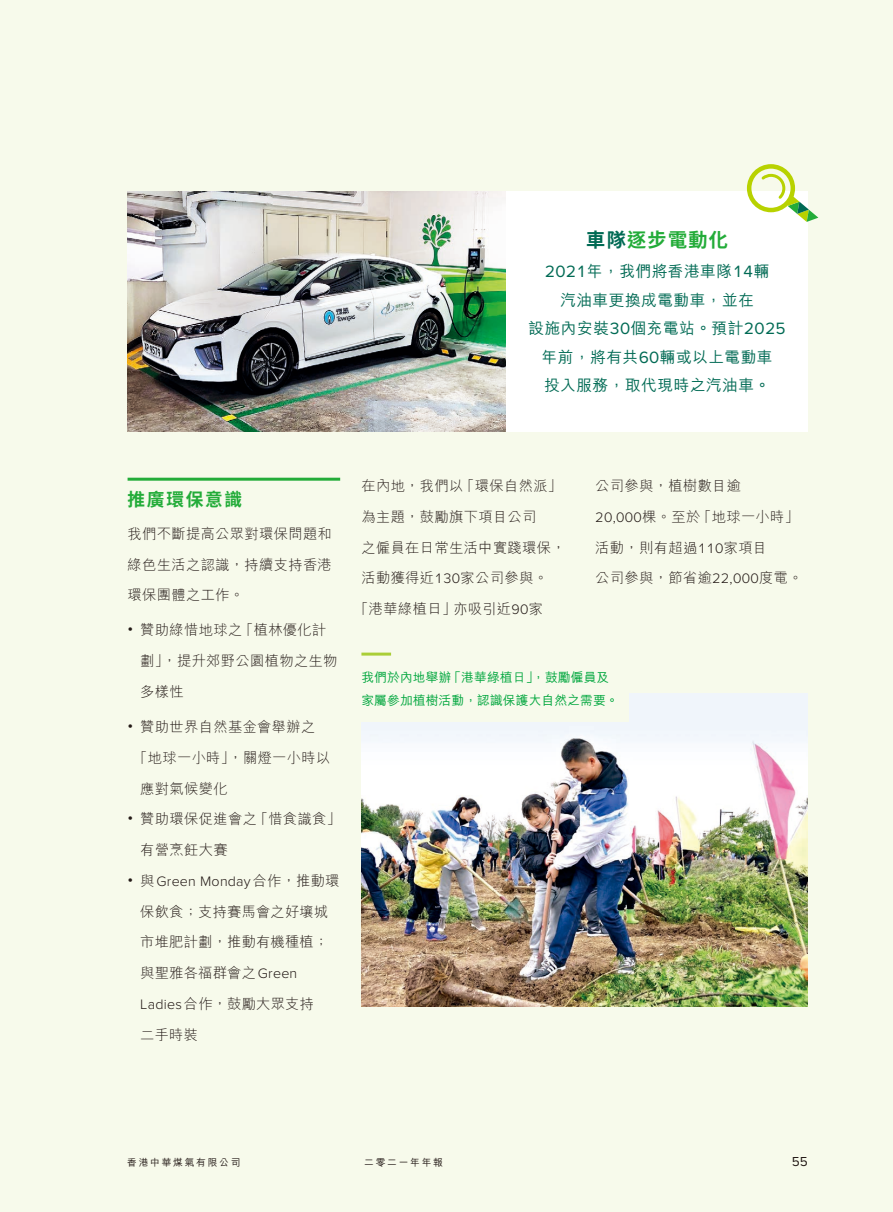
<style>
.page{position:relative;width:893px;height:1212px;background:#f7faeb}
.page>*{position:absolute;margin:0;border:0;box-sizing:border-box;transform-origin:0 0}
.t1{font:700 19.5px "Noto Sans HK";letter-spacing:.07em;color:#23ac39}
.t2{font:700 18px "Noto Sans HK";letter-spacing:.1em;color:#23ac39}
.t3{font:500 15.75px/28.5px "M Hei HK";letter-spacing:.03em;color:#006a54;text-align:center}
.t4{font:300 14.25px/30.8px "M Hei HK";letter-spacing:.025em;color:#231916}
.t5{font:300 14.25px "Proxima Nova";letter-spacing:.015em;color:#231916}
.t6{font:13.5px "Proxima Nova";color:#231916}
.t7{font:500 12.75px/22.5px "M Hei HK";letter-spacing:.01em;color:#00a63d}
.t8{font:500 9.75px "M Hei HK";letter-spacing:.18em;color:#231916}
.s1{color:#006a54}
.s2{font-family:"Proxima Nova";font-weight:400;font-size:16.95px}
.s3{font-family:"M Hei HK"}
.s4{font-family:"Proxima Nova"}
</style>
<div class="page">
<img style="left:361px;top:693px;width:447px;height:313px">
<img style="left:128px;top:191px;width:378px;height:241px">
<div style="left:506px;top:191px;width:302px;height:241px;background:#fff"></div>
<hr style="left:128px;top:478px;width:212px;height:3px;background:#23ac39">
<div style="left:747px;top:164px;width:48px;height:48px;border:4px solid #b8d200;border-radius:50%"></div>
<svg style="left:759px;top:172px;width:59px;height:50px"></svg>
<hr style="left:361px;top:653px;width:30px;height:3px;background:#aace37">
<div style="left:347px;top:656px;width:282px;height:65px;background:#f7faeb"></div>
<h1 class="t1" style="left:586px;top:228px;width:143px"><span class="s1">車隊</span>逐步電動化</h1>
<p class="t3" style="left:529px;top:256px;width:259px"><span class="s2">2021</span>年，我們將香港車隊<span class="s2">14</span>輛<br>汽油車更換成電動車，並在<br>設施內安裝<span class="s2">30</span>個充電站。預計<span class="s2">2025</span>年前，將有共<span class="s2">60</span>輛或以上電動車<br>投入服務，取代現時之汽油車。</p>
<p class="t2" style="left:128px;top:489px;width:116px">推廣環保意識</p>
<p class="t4" style="left:128px;top:518px;width:206px;text-align:justify">我們不斷提高公眾對環保問題和綠色生活之認識，持續支持香港環保團體之工作。</p>
<p class="t4" style="left:140px;top:615px;width:199px;text-indent:-13px"><sup>•</sup> 贊助綠惜地球之「植林優化計劃」，提升郊野公園植物之生物多樣性</p>
<p class="t4" style="left:128px;top:711px;width:189px"><sup>•</sup> 贊助世界自然基金會舉辦之</p>
<p class="t4" style="left:133px;top:742px;width:199px">「地球一小時」，關燈一小時以</p>
<p class="t4" style="left:140px;top:773px;width:89px">應對氣候變化</p>
<p class="t4" style="left:140px;top:803px;width:202px;text-indent:-13px"><sup>•</sup> 贊助環保促進會之「惜食識食」有營烹飪大賽</p>
<p class="t5" style="left:128px;top:870px;width:213px"><sup>•</sup> <span class="s3">與</span>Green Monday<span class="s3">合作，推動環</span></p>
<p class="t4" style="left:140px;top:896px;width:189px">保飲食；支持賽馬會之好壤城市堆肥計劃，推動有機種植；與聖雅各福群會之<span class="s4">Green<br>Ladies</span>合作，鼓勵大眾支持二手時裝</p>
<p class="t4" style="left:361px;top:470px;width:202px">在內地，我們以「環保自然派」</p>
<p class="t4" style="left:361px;top:501px;width:177px">為主題，鼓勵旗下項目公司</p>
<p class="t4" style="left:361px;top:532px;width:206px">之僱員在日常生活中實踐環保，</p>
<p class="t4" style="left:361px;top:563px;width:188px">活動獲得近<span class="s4">130</span>家公司參與。</p>
<p class="t4" style="left:354px;top:593px;width:190px">「港華綠植日」亦吸引近<span class="s4">90</span>家</p>
<p class="t4" style="left:595px;top:470px;width:209px">公司參與，植樹數目逾<br><span class="s4">20,000</span>棵。至於「地球一小時」活動，則有超過<span class="s4">110</span>家項目<br>公司參與，節省逾<span class="s4">22,000</span>度電。</p>
<p class="t7" style="left:361px;top:665px;width:259px">我們於內地舉辦「港華綠植日」，鼓勵僱員及家屬參加植樹活動，認識保護大自然之需要。</p>
<p class="t8" style="left:127px;top:1156px;width:115px">香港中華煤氣有限公司</p>
<p class="t8" style="left:364px;top:1156px;width:80px">二零二一年年報</p>
<p class="t6" style="left:792px;top:1151px;width:18px">55</p>
</div>
